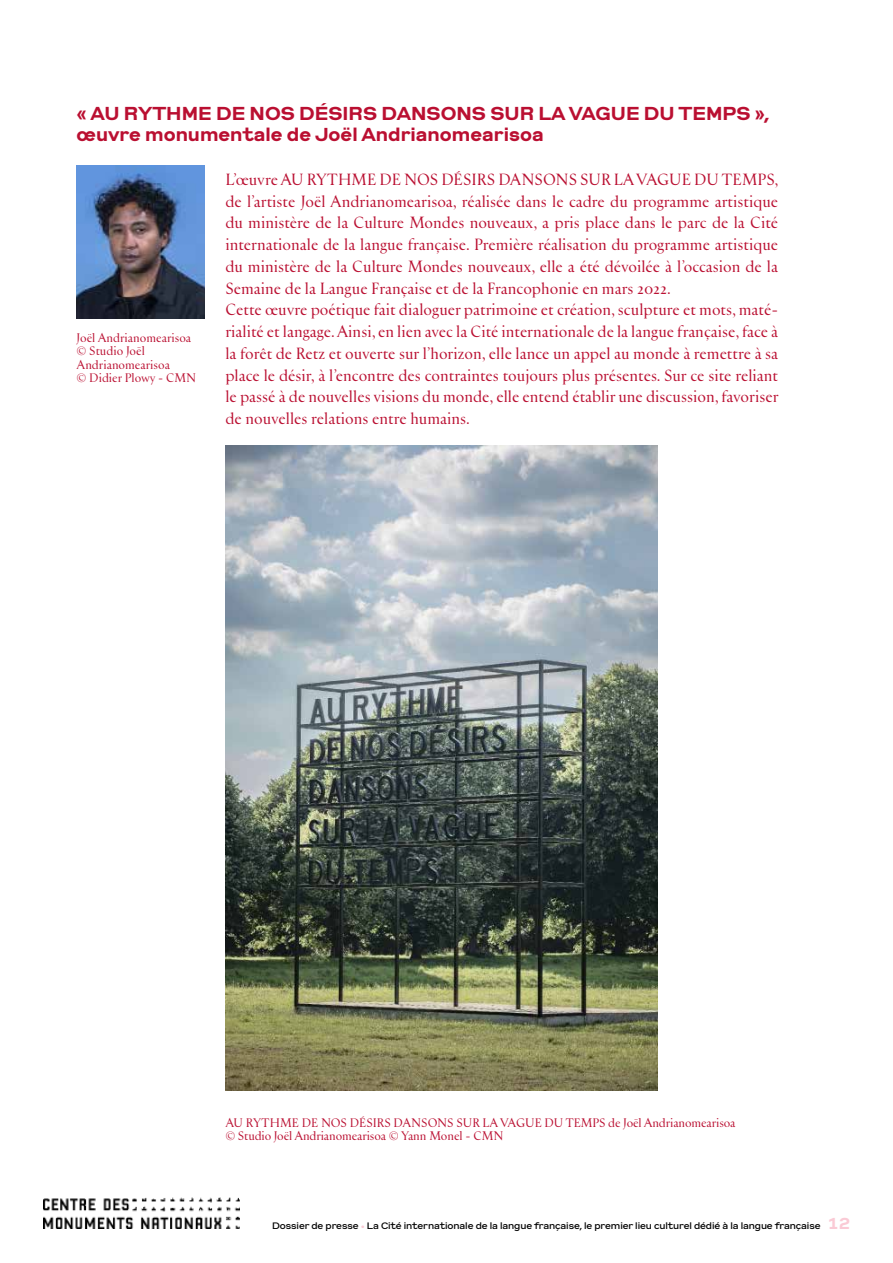
<style>
.page{position:relative;width:893px;height:1263px;background:#fff}
.page>*{position:absolute;margin:0;border:0;box-sizing:border-box;transform-origin:0 0}
.t1{font:700 19.5px/21.8px "CVC Sans";color:#ba0f31}
.t2{font:15.75px/21.8px "CVC";color:#ba0f31}
.t3{font:12px/13.5px "CVC";color:#ba0f31}
.t4{font:9.75px "CVC Sans";letter-spacing:-.01em;color:#000}
.s1{color:#facad5}
.s2{font-weight:700;font-size:16.5px;color:#facad5}
</style>
<div class="page">
<img style="left:43px;top:1198px;width:197px;height:31px">
<img style="left:77px;top:165px;width:127px;height:153px">
<img style="left:225px;top:446px;width:432px;height:645px">
<p class="t1" style="left:77px;top:101px;width:694px">« AU RYTHME DE NOS DÉSIRS DANSONS SUR LA VAGUE DU TEMPS », œuvre monumentale de Joël Andrianomearisoa</p>
<p class="t3" style="left:77px;top:330px;width:121px">Joël Andrianomearisoa © Studio Joël<br>Andrianomearisoa<br>© Didier Plowy - CMN</p>
<p class="t2" style="left:225px;top:168px;width:555px">L’œuvre AU RYTHME DE NOS DÉSIRS DANSONS SUR LA VAGUE DU TEMPS, de l’artiste Joël Andrianomearisoa, réalisée dans le cadre du programme artistique du ministère de la Culture Mondes nouveaux, a pris place dans le parc de la Cité internationale de la langue française. Première réalisation du programme artistique du ministère de la Culture Mondes nouveaux, elle a été dévoilée à l’occasion de la Semaine de la Langue Française et de la Francophonie en mars 2022.<br>Cette œuvre poétique fait dialoguer patrimoine et création, sculpture et mots, maté&shy;rialité et langage. Ainsi, en lien avec la Cité internationale de la langue française, face à la forêt de Retz et ouverte sur l’horizon, elle lance un appel au monde à remettre à sa place le désir, à l’encontre des contraintes toujours plus présentes. Sur ce site reliant le passé à de nouvelles visions du monde, elle entend établir une discussion, favoriser de nouvelles relations entre humains.</p>
<p class="t3" style="left:225px;top:1115px;width:512px">AU RYTHME DE NOS DÉSIRS DANSONS SUR LA VAGUE DU TEMPS de Joël Andrianomearisoa © Studio Joël Andrianomearisoa © Yann Monel - CMN</p>
<p class="t4" style="left:272px;top:1218px;width:580px">Dossier de presse <span class="s1">•</span> La Cité internationale de la langue française, le premier lieu culturel dédié à la langue française <span class="s2">12</span></p>
</div>
